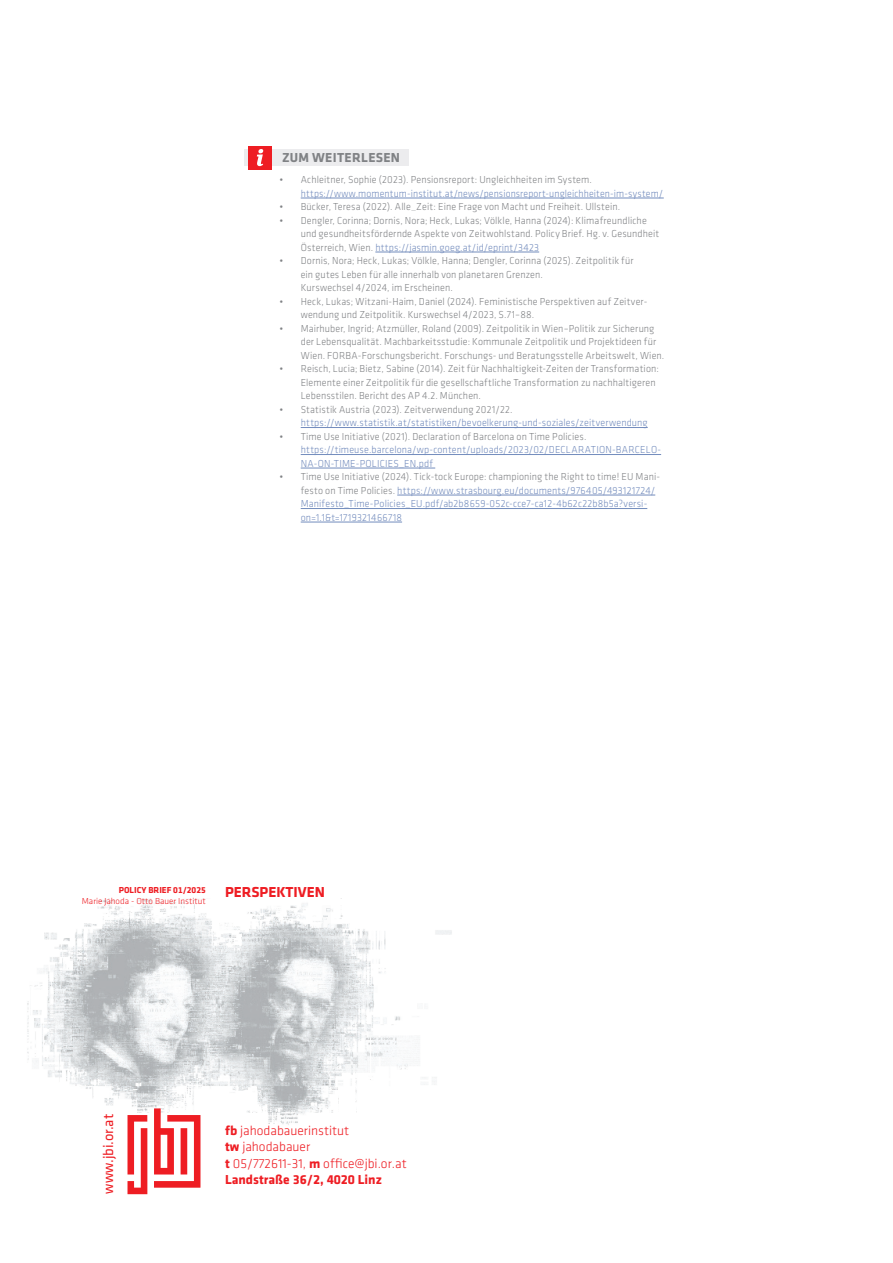
<style>
.page{position:relative;width:893px;height:1263px;background:#fff}
.page>*{position:absolute;margin:0;border:0;box-sizing:border-box;transform-origin:0 0}
.t1{font:700 15px "Klavika";color:#ee1d23}
.t2{font:14.7px "Klavika";color:#ee1d23}
.t3{font:300 13.5px/16.2px "Klavika";color:#ee1d23}
.t4{font:700 13.5px "Klavika";letter-spacing:.02em;color:#808285}
.t5{font:300 10.5px/13.5px "Klavika";letter-spacing:.01em;color:#808285;scale:.96 1}
.t6{font:300 10.5px/13.5px "Klavika";letter-spacing:.015em;color:#738cbd;scale:.96 1}
.t7{font:300 10.5px "Klavika";letter-spacing:.015em;color:#738cbd;scale:.94 1}
.t8{font:300 9px "Klavika";color:#ee1d23}
.t9{font:700 9px "Klavika";color:#ee1d23}
.s1{color:#738cbd}
.s2{color:#808285}
.s3{font-weight:700}
</style>
<div class="page">
<img style="left:27px;top:898px;width:425px;height:231px">
<svg style="left:154px;top:1108px;width:46px;height:80px"></svg>
<svg style="left:127px;top:1115px;width:20px;height:79px"></svg>
<div style="left:244px;top:149px;width:164px;height:16px;background:#ececee"></div>
<div style="left:248px;top:146px;width:24px;height:23px;background:#ee1d23"></div>
<svg style="left:257px;top:149px;width:6px;height:17px"></svg>
<hr style="left:301px;top:198px;width:363px;height:1px;background:#738cbd">
<hr style="left:375px;top:252px;width:164px;height:1px;background:#738cbd">
<hr style="left:301px;top:427px;width:347px;height:1px;background:#738cbd">
<hr style="left:301px;top:454px;width:360px;height:1px;background:#738cbd">
<hr style="left:301px;top:468px;width:134px;height:1px;background:#738cbd">
<hr style="left:397px;top:495px;width:258px;height:1px;background:#738cbd">
<hr style="left:301px;top:508px;width:346px;height:1px;background:#738cbd">
<hr style="left:301px;top:522px;width:101px;height:1px;background:#738cbd">
<p class="t4" style="left:282px;top:150px;width:119px">ZUM WEITERLESEN</p>
<p class="t5" style="left:279px;top:173px;width:327px">• Achleitner, Sophie (2023). Pensionsreport: Ungleichheiten im System.</p>
<p class="t7" style="left:301px;top:188px;width:387px">https://www.momentum-institut.at/news/pensionsreport-ungleichheiten-im-system/</p>
<p class="t5" style="left:279px;top:200px;width:356px">• Bücker, Teresa (2022). Alle_Zeit: Eine Frage von Macht und Freiheit. Ullstein.</p>
<p class="t5" style="left:301px;top:213px;width:375px;text-indent:-21px">• Dengler, Corinna; Dornis, Nora; Heck, Lukas; Völkle, Hanna (2024): Klimafreundliche und gesundheitsfördernde Aspekte von Zeitwohlstand. Policy Brief. Hg. v. Gesundheit<br>Österreich, Wien. <span class="s1">https://jasmin.goeg.at/id/eprint/3423</span></p>
<p class="t5" style="left:301px;top:254px;width:348px;text-indent:-21px">• Dornis, Nora; Heck, Lukas; Völkle, Hanna; Dengler, Corinna (2025). Zeitpolitik für ein gutes Leben für alle innerhalb von planetaren Grenzen.<br>Kurswechsel 4/2024, im Erscheinen.</p>
<p class="t5" style="left:301px;top:294px;width:363px;text-indent:-21px">• Heck, Lukas; Witzani-Haim, Daniel (2024). Feministische Perspektiven auf Zeitver&shy;wendung und Zeitpolitik. Kurswechsel 4/2023, S.71–88.</p>
<p class="t5" style="left:301px;top:321px;width:380px;text-indent:-21px">• Mairhuber, Ingrid; Atzmüller, Roland (2009). Zeitpolitik in Wien–Politik zur Sicherung der Lebensqualität. Machbarkeitsstudie: Kommunale Zeitpolitik und Projektideen für<br>Wien. FORBA-Forschungsbericht. Forschungs- und Beratungsstelle Arbeitswelt, Wien.</p>
<p class="t5" style="left:301px;top:362px;width:375px;text-indent:-21px">• Reisch, Lucia; Bietz, Sabine (2014). Zeit für Nachhaltigkeit-Zeiten der Transformation:<br>Elemente einer Zeitpolitik für die gesellschaftliche Transformation zu nachhaltigeren<br>Lebensstilen. Bericht des AP 4.2. München.</p>
<p class="t5" style="left:279px;top:402px;width:244px">• Statistik Austria (2023). Zeitverwendung 2021/22.</p>
<p class="t6" style="left:301px;top:416px;width:363px">https://www.statistik.at/statistiken/bevoelkerung-und-soziales/zeitverwendung</p>
<p class="t5" style="left:279px;top:429px;width:321px">• Time Use Initiative (2021). Declaration of Barcelona on Time Policies.</p>
<p class="t6" style="left:301px;top:443px;width:377px">https://timeuse.barcelona/wp-content/uploads/2023/02/DECLARATION-BARCELO-<br>NA-ON-TIME-POLICIES_EN.pdf</p>
<p class="t6" style="left:301px;top:470px;width:376px;text-indent:-21px"><span class="s2">• Time Use Initiative (2024). Tick-tock Europe: championing the Right to time! EU Mani&shy;festo on Time Policies.</span> https://www.strasbourg.eu/documents/976405/493121724/ Manifesto_Time-Policies_EU.pdf/ab2b8659-052c-cce7-ca12-4b62c22b8b5a?versi&shy;on=1.1&amp;t=1719321466718</p>
<p class="t9" style="left:119px;top:885px;width:88px">POLICY BRIEF 01/2025</p>
<h1 class="t1" style="left:225px;top:884px;width:101px">PERSPEKTIVEN</h1>
<p class="t8" style="left:82px;top:896px;width:125px">Marie Jahoda - Otto Bauer Institut</p>
<h2 class="t2" style="left:100px;top:1194px;width:82px;rotate:-90deg">www.jbi.or.at</h2>
<p class="t3" style="left:225px;top:1123px;width:183px"><span class="s3">fb</span> jahodabauerinstitut<br><span class="s3">tw</span> jahodabauer<br><span class="s3">t</span> 05/772611-31, <span class="s3">m</span> office@jbi.or.at<br><span class="s3">Landstraße 36/2, 4020 Linz</span></p>
</div>
